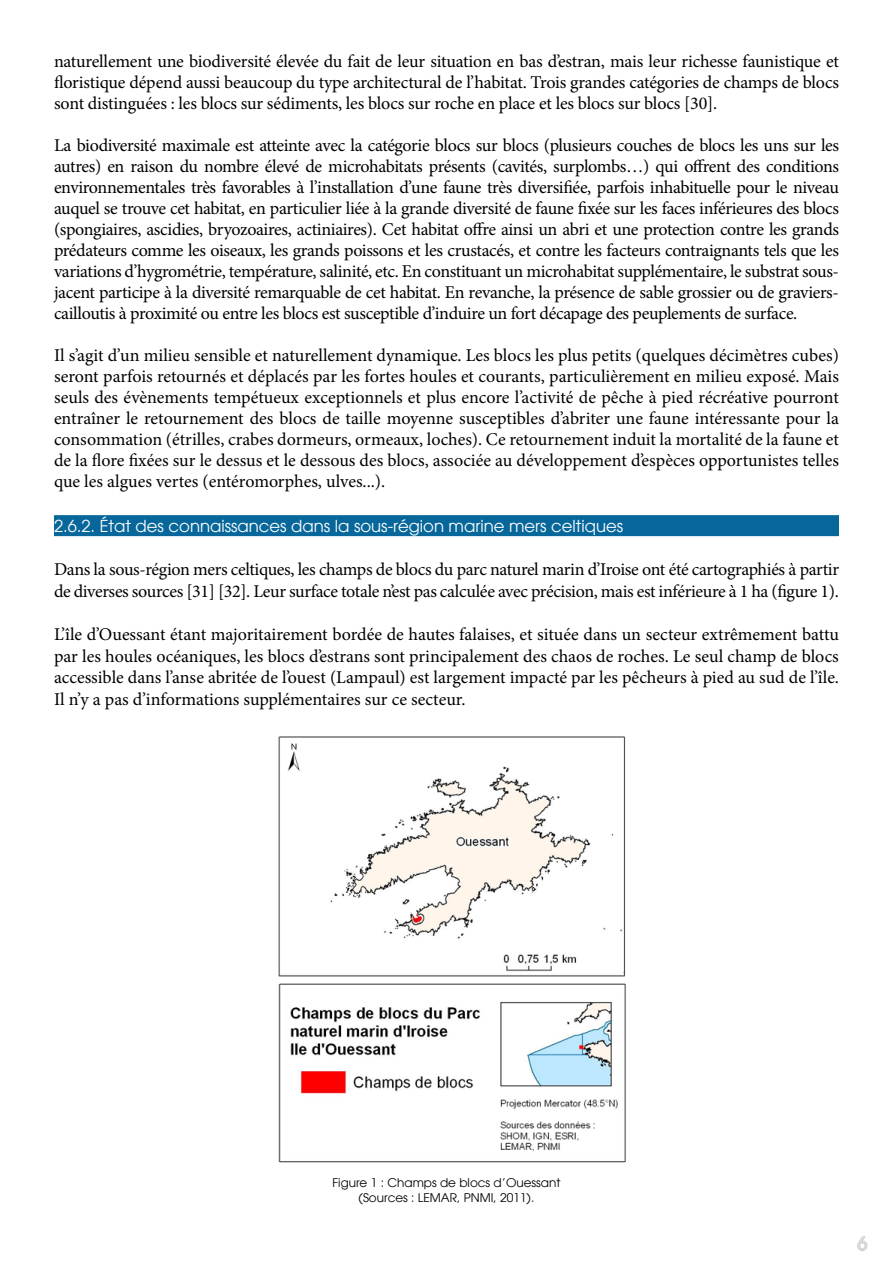
<style>
.page{position:relative;width:893px;height:1263px;background:#fff}
.page>*{position:absolute;margin:0;border:0;box-sizing:border-box;transform-origin:0 0}
.t1{font:18px/21px "Minion Pro";letter-spacing:-.02em;color:#000;text-align:justify}
.t2{font:500 18px "Avant Garde LT";color:#dadada}
.t3{font:16.5px "Avant Garde LT";color:#fff}
.t4{font:12px/14.4px "Avant Garde LT";color:#000;text-align:center}
</style>
<div class="page">
<svg style="left:857px;top:1236px;width:11px;height:15px"></svg>
<div style="left:54px;top:515px;width:785px;height:21px;background:#07679a"></div>
<img style="left:278px;top:736px;width:348px;height:427px">
<p class="t1" style="left:54px;top:51px;width:787px">naturellement une biodiversité élevée du fait de leur situation en bas d’estran, mais leur richesse faunistique et floristique dépend aussi beaucoup du type architectural de l’habitat. Trois grandes catégories de champs de blocs sont distinguées : les blocs sur sédiments, les blocs sur roche en place et les blocs sur blocs [30].</p>
<p class="t1" style="left:54px;top:135px;width:787px">La biodiversité maximale est atteinte avec la catégorie blocs sur blocs (plusieurs couches de blocs les uns sur les autres) en raison du nombre élevé de microhabitats présents (cavités, surplombs…) qui offrent des conditions environnementales très favorables à l’installation d’une faune très diversifiée, parfois inhabituelle pour le niveau auquel se trouve cet habitat, en particulier liée à la grande diversité de faune fixée sur les faces inférieures des blocs (spongiaires, ascidies, bryozoaires, actiniaires). Cet habitat offre ainsi un abri et une protection contre les grands prédateurs comme les oiseaux, les grands poissons et les crustacés, et contre les facteurs contraignants tels que les variations d’hygrométrie, température, salinité, etc. En constituant un microhabitat supplémentaire, le substrat sous&shy;jacent participe à la diversité remarquable de cet habitat. En revanche, la présence de sable grossier ou de graviers&shy;cailloutis à proximité ou entre les blocs est susceptible d’induire un fort décapage des peuplements de surface.</p>
<p class="t1" style="left:54px;top:345px;width:786px">Il s’agit d’un milieu sensible et naturellement dynamique. Les blocs les plus petits (quelques décimètres cubes) seront parfois retournés et déplacés par les fortes houles et courants, particulièrement en milieu exposé. Mais seuls des évènements tempétueux exceptionnels et plus encore l’activité de pêche à pied récréative pourront entraîner le retournement des blocs de taille moyenne susceptibles d’abriter une faune intéressante pour la consommation (étrilles, crabes dormeurs, ormeaux, loches). Ce retournement induit la mortalité de la faune et de la flore fixées sur le dessus et le dessous des blocs, associée au développement d’espèces opportunistes telles que les algues vertes (entéromorphes, ulves...).</p>
<p class="t3" style="left:54px;top:516px;width:571px">2.6.2. État des connaissances dans la sous-région marine mers celtiques</p>
<p class="t1" style="left:54px;top:559px;width:787px;line-height:21.6px">Dans la sous-région mers celtiques, les champs de blocs du parc naturel marin d’Iroise ont été cartographiés à partir de diverses sources [31] [32]. Leur surface totale n’est pas calculée avec précision, mais est inférieure à 1 ha (figure 1).</p>
<p class="t1" style="left:54px;top:624px;width:787px;line-height:21.6px">L’île d’Ouessant étant majoritairement bordée de hautes falaises, et située dans un secteur extrêmement battu par les houles océaniques, les blocs d’estrans sont principalement des chaos de roches. Le seul champ de blocs accessible dans l’anse abritée de l’ouest (Lampaul) est largement impacté par les pêcheurs à pied au sud de l’île.<br>Il n’y a pas d’informations supplémentaires sur ce secteur.</p>
<p class="t4" style="left:332px;top:1176px;width:229px">Figure 1 : Champs de blocs d’Ouessant (Sources : LEMAR, PNMI, 2011).</p>
<p class="t2" style="left:857px;top:1232px;width:11px">6</p>
</div>
